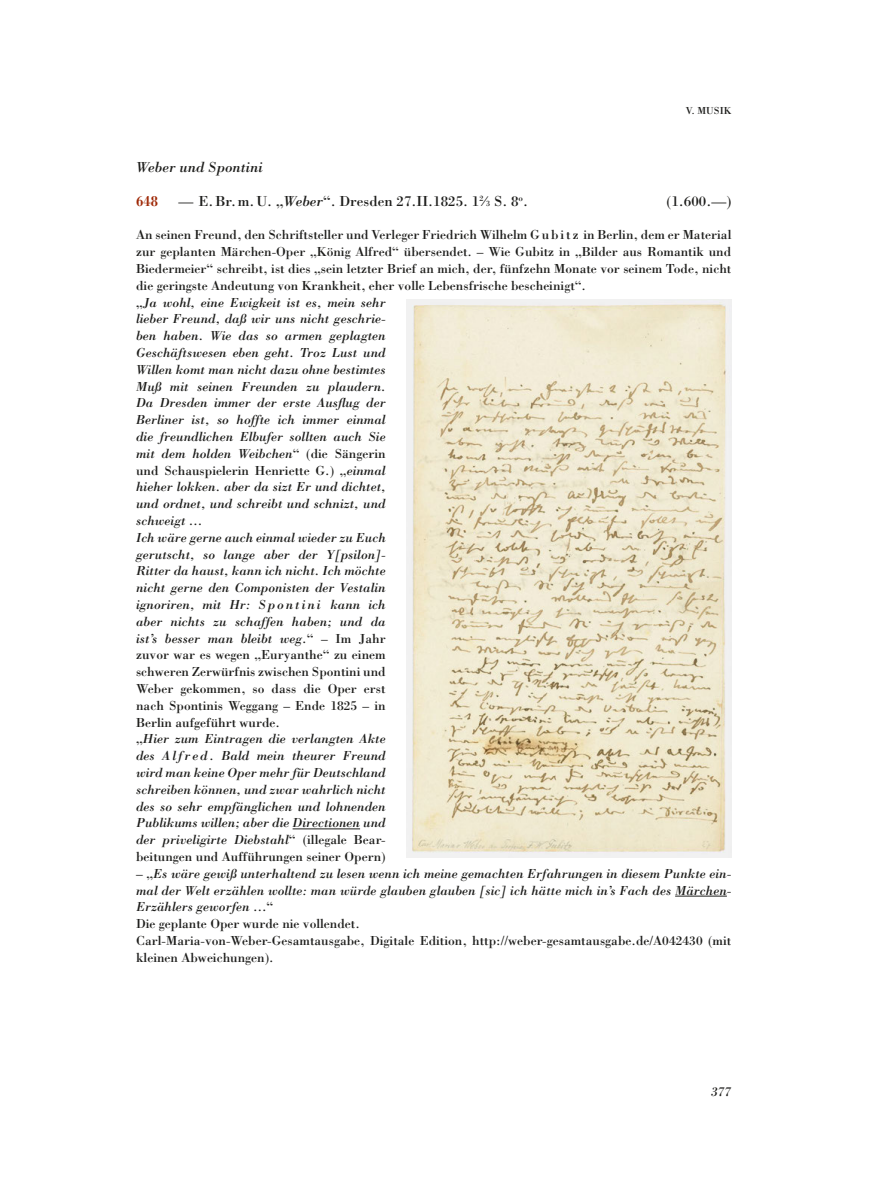
<style>
.page{position:relative;width:893px;height:1191px;background:#fff}
.page>*{position:absolute;margin:0;border:0;box-sizing:border-box;transform-origin:0 0}
.t1{font:15px "Bodoni Std";color:#1d1d1b}
.t2{font:italic 15px "Bodoni Std";color:#1d1d1b}
.t3{font:700 15px "Bodoni Std";color:#9e2705;scale:.8 1}
.t4{font:italic 13.5px/16.8px "Bodoni Std";color:#1d1d1b}
.t5{font:10.5px "Bodoni Std";color:#1d1d1b}
.s1{font-style:italic}
.s2{font-size:8.25px}
.s3{font-style:normal}
</style>
<div class="page">
<hr style="left:293px;top:828px;width:67px;height:1px;background:#1d1d1b">
<hr style="left:675px;top:895px;width:52px;height:1px;background:#1d1d1b">
<img style="left:407px;top:300px;width:324px;height:557px">
<p class="t5" style="left:686px;top:104px;width:47px">V. MUSIK</p>
<p class="t2" style="left:136px;top:158px;width:128px">Weber und Spontini</p>
<p class="t3" style="left:136px;top:191px;width:29px">648</p>
<p class="t1" style="left:179px;top:192px;width:351px">— E.Br.m.U. „<span class="s1">Weber</span>“. Dresden 27.II.1825. 1<sup>2</sup>⁄<span class="s2">3</span> S. 8<sup>o</sup>.</p>
<p class="t1" style="left:666px;top:192px;width:66px">(1.600.—)</p>
<p class="t4" style="left:136px;top:226px;width:597px"><span class="s3">An seinen Freund, den Schriftsteller und Verleger Friedrich Wilhelm G u b i t z in Berlin, dem er Material zur geplanten Märchen-Oper „König Alfred“ übersendet. – Wie Gubitz in „Bilder aus Romantik und Biedermeier“ schreibt, ist dies „sein letzter Brief an mich, der, fünfzehn Monate vor seinem Tode, nicht die geringste Andeutung von Krankheit, eher volle Lebensfrische bescheinigt“.<br>„</span>Ja wohl, eine Ewigkeit ist es, mein sehr<br>lieber Freund, daß wir uns nicht geschrie-<br>ben haben. Wie das so armen geplagten<br>Geschäftswesen eben geht. Troz Lust und<br>Willen komt man nicht dazu ohne bestimtes<br>Muß mit seinen Freunden zu plaudern.<br>Da Dresden immer der erste Ausflug der<br>Berliner ist, so hoffte ich immer einmal<br>die freundlichen Elbufer sollten auch Sie<br>mit dem holden Weibchen<span class="s3">“ (die Sängerin<br>und Schauspielerin Henriette G.) „</span>einmal<br>hieher lokken. aber da sizt Er und dichtet,<br>und ordnet, und schreibt und schnizt, und<br>schweigt …<br>Ich wäre gerne auch einmal wieder zu Euch<br>gerutscht, so lange aber der Y[psilon]-<br>Ritter da haust, kann ich nicht. Ich möchte<br>nicht gerne den Componisten der Vestalin<br>ignoriren, mit Hr: Spontini kann ich<br>aber nichts zu schaffen haben; und da<br>ist’s besser man bleibt weg<span class="s3">.“ – Im Jahr<br>zuvor war es wegen „Euryanthe“ zu einem<br>schweren Zerwürfnis zwischen Spontini und<br>Weber gekommen, so dass die Oper erst<br>nach Spontinis Weggang – Ende 1825 – in<br>Berlin aufgeführt wurde.<br>„</span>Hier zum Eintragen die verlangten Akte<br>des Alfred . Bald mein theurer Freund<br>wird man keine Oper mehr für Deutschland<br>schreiben können, und zwar wahrlich nicht<br>des so sehr empfänglichen und lohnenden<br>Publikums willen; aber die Directionen und<br>der priveligirte Diebstahl<span class="s3">“ (illegale Bear-<br>beitungen und Aufführungen seiner Opern)</span></p>
<p class="t4" style="left:136px;top:864px;width:597px"><span class="s3">– „</span>Es wäre gewiß unterhaltend zu lesen wenn ich meine gemachten Erfahrungen in diesem Punkte ein&shy;mal der Welt erzählen wollte: man würde glauben glauben [sic] ich hätte mich in’s Fach des Märchen-Erzählers geworfen …<span class="s3">“<br>Die geplante Oper wurde nie vollendet.<br>Carl-Maria-von-Weber-Gesamtausgabe, Digitale Edition, http://weber-gesamtausgabe.de/A042430 (mit kleinen Abweichungen).</span></p>
<p class="t4" style="left:711px;top:1083px;width:22px">377</p>
</div>
